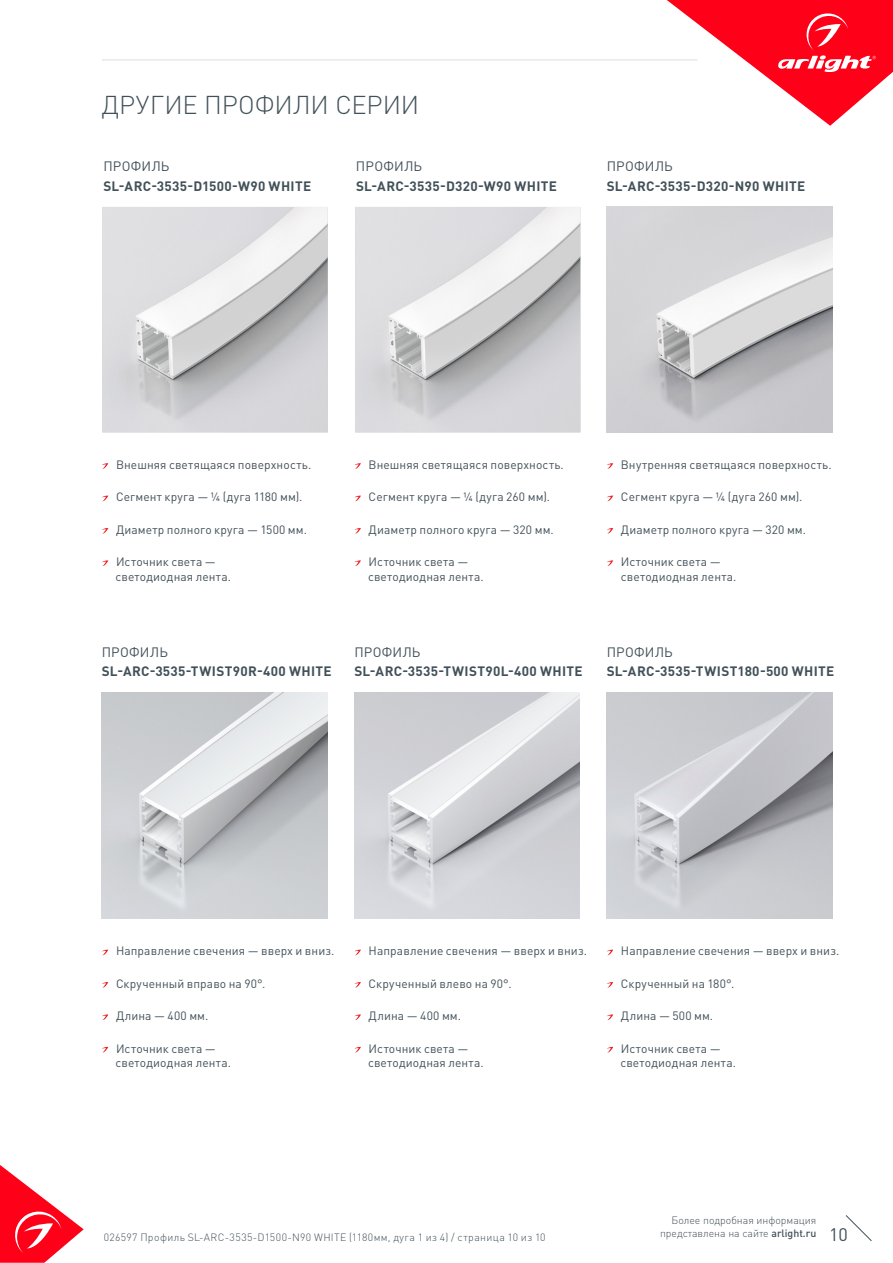
<style>
.page{position:relative;width:893px;height:1263px;background:#fff}
.page>*{position:absolute;margin:0;border:0;box-sizing:border-box;transform-origin:0 0}
.t1{font:300 25.5px "DIN Pro";color:#425159}
.t2{font:18px "DIN Pro";color:#425159}
.t3{font:700 13.5px/19.5px "DIN Pro";letter-spacing:.025em;color:#425159}
.Body{font:12px/14.4px "DIN Pro";letter-spacing:.01em;color:#425159}
.t4{font:300 10.5px "DIN Pro";letter-spacing:.04em;color:#425159}
.t5{font:300 10.5px "DIN Pro";color:#425159}
.s1{font-weight:400}
.s2{font-weight:500}
</style>
<div class="page">
<svg style="left:0;top:1165px;width:84px;height:98px"></svg>
<svg style="left:845px;top:1215px;width:27px;height:26px"></svg>
<svg style="left:667px;top:0;width:226px;height:126px"></svg>
<hr style="left:102px;top:60px;width:595px;height:1px;background:#dcdddf">
<img style="left:102px;top:207px;width:226px;height:225px">
<img style="left:355px;top:207px;width:225px;height:225px">
<svg style="left:102px;top:463px;width:6px;height:6px"></svg>
<svg style="left:102px;top:496px;width:6px;height:5px"></svg>
<svg style="left:102px;top:528px;width:6px;height:6px"></svg>
<svg style="left:102px;top:560px;width:6px;height:6px"></svg>
<svg style="left:354px;top:463px;width:7px;height:6px"></svg>
<svg style="left:354px;top:496px;width:7px;height:5px"></svg>
<svg style="left:354px;top:528px;width:7px;height:6px"></svg>
<svg style="left:354px;top:560px;width:7px;height:6px"></svg>
<img style="left:607px;top:207px;width:225px;height:225px">
<svg style="left:607px;top:463px;width:6px;height:6px"></svg>
<svg style="left:607px;top:496px;width:6px;height:5px"></svg>
<svg style="left:607px;top:528px;width:6px;height:6px"></svg>
<svg style="left:607px;top:560px;width:6px;height:6px"></svg>
<svg style="left:354px;top:950px;width:7px;height:5px"></svg>
<svg style="left:354px;top:982px;width:7px;height:6px"></svg>
<svg style="left:354px;top:1014px;width:7px;height:6px"></svg>
<svg style="left:354px;top:1047px;width:7px;height:5px"></svg>
<svg style="left:102px;top:950px;width:6px;height:5px"></svg>
<svg style="left:102px;top:982px;width:6px;height:6px"></svg>
<svg style="left:102px;top:1014px;width:6px;height:6px"></svg>
<svg style="left:102px;top:1047px;width:6px;height:5px"></svg>
<img style="left:354px;top:693px;width:226px;height:225px">
<img style="left:102px;top:693px;width:225px;height:225px">
<svg style="left:607px;top:950px;width:6px;height:5px"></svg>
<svg style="left:607px;top:982px;width:6px;height:6px"></svg>
<svg style="left:607px;top:1014px;width:6px;height:6px"></svg>
<svg style="left:607px;top:1047px;width:6px;height:5px"></svg>
<img style="left:607px;top:693px;width:225px;height:225px">
<p class="t1" style="left:102px;top:87px;width:319px">ДРУГИЕ ПРОФИЛИ СЕРИИ</p>
<p class="t3" style="left:103px;top:156px;width:209px"><span class="s1">ПРОФИЛЬ<br></span>SL-ARC-3535-D1500-W90 WHITE</p>
<p class="t3" style="left:356px;top:156px;width:203px"><span class="s1">ПРОФИЛЬ<br></span>SL-ARC-3535-D320-W90 WHITE</p>
<p class="t3" style="left:607px;top:156px;width:200px"><span class="s1">ПРОФИЛЬ<br></span>SL-ARC-3535-D320-N90 WHITE</p>
<p class="Body" style="left:116px;top:457px;width:197px">Внешняя светящаяся поверхность.</p>
<p class="Body" style="left:116px;top:489px;width:188px">Сегмент круга — 1/4 (дуга 1180 мм).</p>
<p class="Body" style="left:116px;top:522px;width:192px">Диаметр полного круга — 1500 мм.</p>
<p class="Body" style="left:116px;top:554px;width:101px">Источник света —</p>
<p class="Body" style="left:115px;top:568px;width:117px">светодиодная лента.</p>
<p class="Body" style="left:369px;top:457px;width:197px">Внешняя светящаяся поверхность.</p>
<p class="Body" style="left:369px;top:489px;width:183px">Сегмент круга — 1/4 (дуга 260 мм).</p>
<p class="Body" style="left:369px;top:522px;width:187px">Диаметр полного круга — 320 мм.</p>
<p class="Body" style="left:369px;top:554px;width:101px">Источник света —</p>
<p class="Body" style="left:368px;top:568px;width:117px">светодиодная лента.</p>
<p class="Body" style="left:621px;top:457px;width:212px">Внутренняя светящаяся поверхность.</p>
<p class="Body" style="left:621px;top:489px;width:183px">Сегмент круга — 1/4 (дуга 260 мм).</p>
<p class="Body" style="left:621px;top:522px;width:187px">Диаметр полного круга — 320 мм.</p>
<p class="Body" style="left:621px;top:554px;width:117px">Источник света — светодиодная лента.</p>
<p class="t3" style="left:102px;top:642px;width:231px"><span class="s1">ПРОФИЛЬ<br></span>SL-ARC-3535-TWIST90R-400 WHITE</p>
<p class="t3" style="left:354px;top:642px;width:230px"><span class="s1">ПРОФИЛЬ<br></span>SL-ARC-3535-TWIST90L-400 WHITE</p>
<p class="t3" style="left:607px;top:642px;width:229px"><span class="s1">ПРОФИЛЬ<br></span>SL-ARC-3535-TWIST180-500 WHITE</p>
<p class="Body" style="left:116px;top:943px;width:220px">Направление свечения — вверх и вниз.</p>
<p class="Body" style="left:116px;top:976px;width:151px">Скрученный вправо на 90°.</p>
<p class="Body" style="left:116px;top:1008px;width:94px">Длина — 400 мм.</p>
<p class="Body" style="left:116px;top:1040px;width:101px">Источник света —</p>
<p class="Body" style="left:115px;top:1055px;width:117px">светодиодная лента.</p>
<p class="Body" style="left:369px;top:943px;width:220px">Направление свечения — вверх и вниз.</p>
<p class="Body" style="left:369px;top:976px;width:144px">Скрученный влево на 90°.</p>
<p class="Body" style="left:369px;top:1008px;width:94px">Длина — 400 мм.</p>
<p class="Body" style="left:369px;top:1040px;width:101px">Источник света —</p>
<p class="Body" style="left:368px;top:1055px;width:117px">светодиодная лента.</p>
<p class="Body" style="left:621px;top:943px;width:220px">Направление свечения — вверх и вниз.</p>
<p class="Body" style="left:621px;top:976px;width:115px">Скрученный на 180°.</p>
<p class="Body" style="left:621px;top:1008px;width:94px">Длина — 500 мм.</p>
<p class="Body" style="left:621px;top:1040px;width:101px">Источник света —</p>
<p class="Body" style="left:620px;top:1055px;width:117px">светодиодная лента.</p>
<p class="t5" style="left:672px;top:1213px;width:146px">Более подробная информация</p>
<p class="t5" style="left:660px;top:1226px;width:158px">представлена на сайте <span class="s2">arlight.ru</span></p>
<p class="t4" style="left:104px;top:1230px;width:443px">026597 Профиль SL-ARC-3535-D1500-N90 WHITE (1180мм, дуга 1 из 4) / страница 10 из 10</p>
<h2 class="t2" style="left:829px;top:1222px;width:20px">10</h2>
</div>
